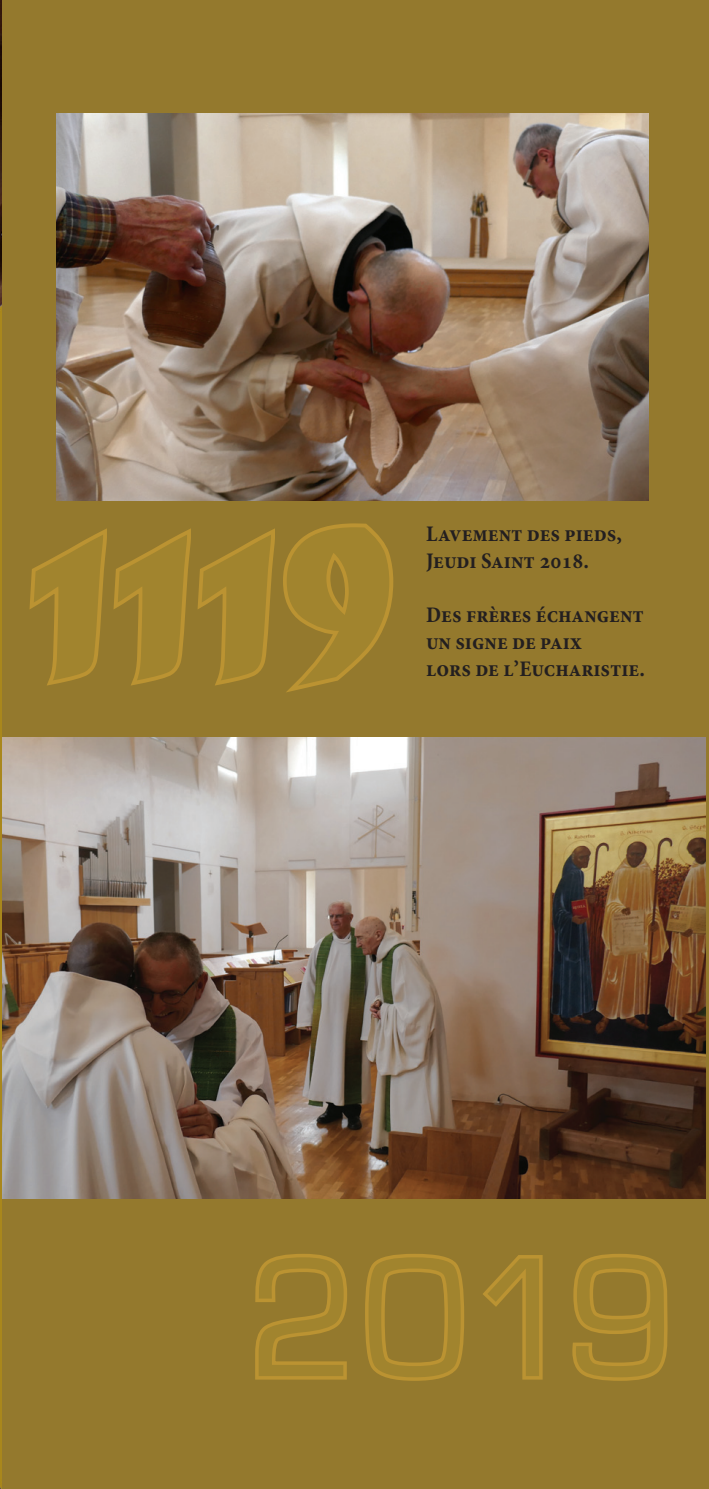
<style>
.page{position:relative;width:709px;height:1489px;background:#fff}
.page>*{position:absolute;margin:0;border:0;box-sizing:border-box;transform-origin:0 0}
.t1{font:232.5px "Matura MT Script Capitals";color:#a1842e}
.t2{font:176.25px "Eurostile";color:#a1842e}
.t3{font:700 condensed 22.5px/27px "Minion Pro";color:#231f20}
</style>
<div class="page">
<div style="left:0;top:0;width:709px;height:1488px;background:#94792d"></div>
<svg style="left:29px;top:523px;width:365px;height:170px"></svg>
<svg style="left:255px;top:1254px;width:92px;height:126px"></svg>
<svg style="left:365px;top:1254px;width:99px;height:127px"></svg>
<svg style="left:483px;top:1255px;width:60px;height:125px"></svg>
<svg style="left:572px;top:1254px;width:96px;height:127px"></svg>
<img style="left:1px;top:737px;width:704px;height:461px">
<img style="left:57px;top:113px;width:591px;height:387px">
<img style="left:0;top:0;width:1px;height:1488px">
<h1 class="t1" style="left:29px;top:466px;width:368px">1119</h1>
<p class="t3" style="left:426px;top:520px;width:197px">Lavement des pieds,<br>Jeudi Saint 2018.</p>
<p class="t3" style="left:426px;top:601px;width:220px">Des frères échangent un signe de paix<br>lors de l’Eucharistie.</p>
<h2 class="t2" style="left:249px;top:1234px;width:428px">2019</h2>
</div>
